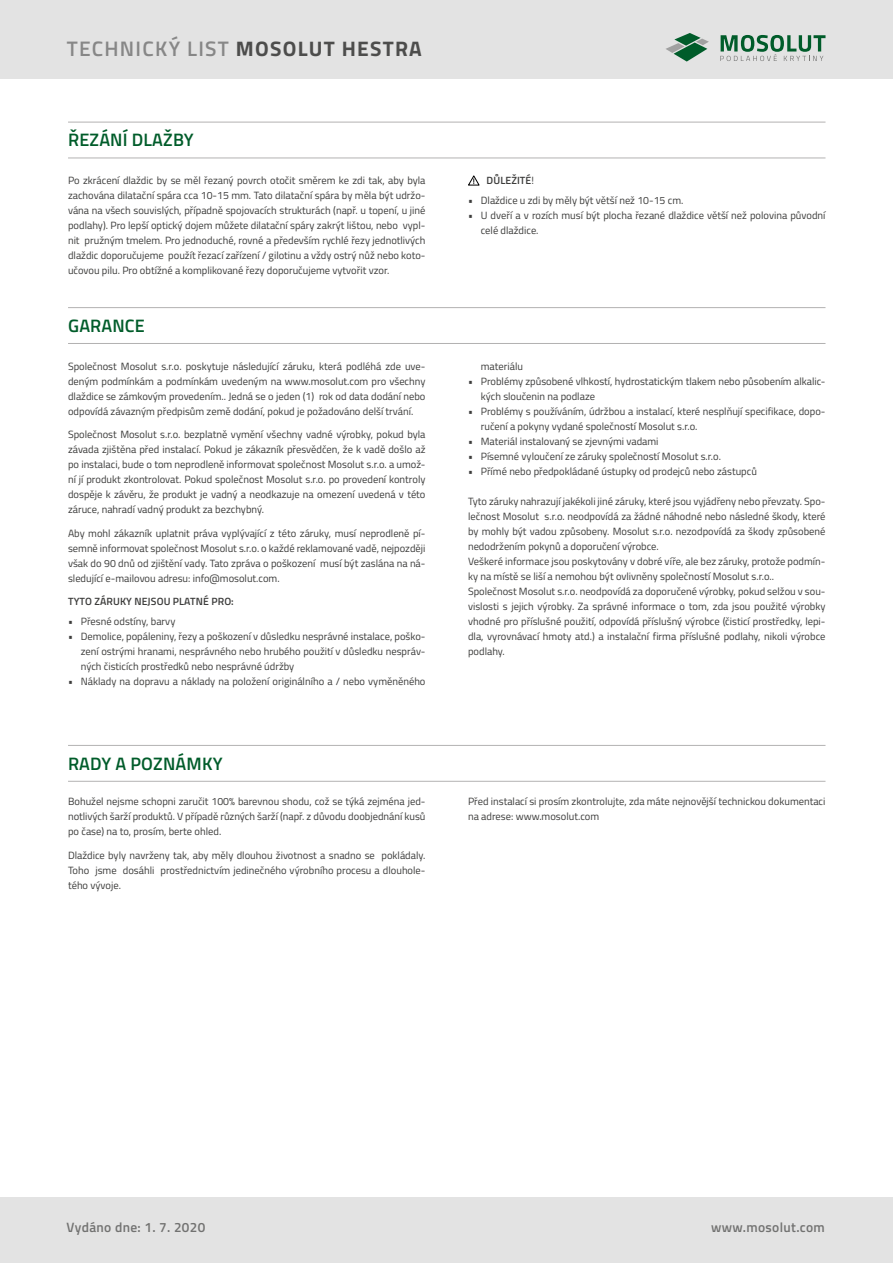
<style>
.page{position:relative;width:893px;height:1263px;background:#fff}
.page>*{position:absolute;margin:0;border:0;box-sizing:border-box;transform-origin:0 0}
.t1{font:600 21px "Titillium Web";letter-spacing:.06em;color:#878787}
.t2{font:600 18px "Titillium Web";letter-spacing:.01em;color:#005c2a}
.t3{font:600 13.5px "Titillium Web";letter-spacing:.025em;color:#727271}
.t4{font:10.5px/15px "Titillium Web";color:#3c3c3b;text-align:justify}
.t5{font:600 10.5px "Titillium Web";letter-spacing:.01em;color:#3c3c3b}
.s1{font-weight:700;color:#4d4d4c}
.s2{font-weight:400}
</style>
<div class="page">
<div style="left:0;top:0;width:893px;height:79px;background:#e3e3e3"></div>
<div style="left:0;top:1197px;width:893px;height:66px;background:#e3e3e3"></div>
<svg style="left:720px;top:35px;width:105px;height:26px"></svg>
<svg style="left:666px;top:33px;width:43px;height:29px"></svg>
<hr style="left:68px;top:158px;width:757px;height:1px;background:#b3b2b2">
<hr style="left:68px;top:343px;width:757px;height:1px;background:#b3b2b2">
<hr style="left:68px;top:781px;width:757px;height:1px;background:#b3b2b2">
<hr style="left:68px;top:122px;width:757px;height:1px;background:#b3b2b2">
<hr style="left:68px;top:307px;width:757px;height:1px;background:#b3b2b2">
<hr style="left:68px;top:745px;width:757px;height:1px;background:#b3b2b2">
<svg style="left:468px;top:175px;width:12px;height:11px"></svg>
<h1 class="t1" style="left:67px;top:33px;width:357px">TECHNICKÝ LIST <span class="s1">MOSOLUT HESTRA</span></h1>
<h2 class="t2" style="left:68px;top:127px;width:127px">ŘEZÁNÍ DLAŽBY</h2>
<p class="t4" style="left:68px;top:173px;width:359px">Po zkrácení dlaždic by se měl řezaný povrch otočit směrem ke zdi tak, aby byla zachována dilatační spára cca 10-15 mm. Tato dilatační spára by měla být udržo&shy;vána na všech souvislých, případně spojovacích strukturách (např. u topení, u jiné podlahy). Pro lepší optický dojem můžete dilatační spáry zakrýt lištou, nebo vypl&shy;nit pružným tmelem. Pro jednoduché, rovné a především rychlé řezy jednotlivých dlaždic doporučujeme použít řezací zařízení / gilotinu a vždy ostrý nůž nebo koto&shy;učovou pilu. Pro obtížné a komplikované řezy doporučujeme vytvořit vzor.</p>
<p class="t5" style="left:487px;top:173px;width:49px">DŮLEŽITÉ<span class="s2">!</span></p>
<p class="t4" style="left:468px;top:192px;width:217px">• Dlaždice u zdi by měly být větší než 10-15 cm.</p>
<p class="t4" style="left:481px;top:207px;width:346px;text-indent:-13px">• U dveří a v rozích musí být plocha řezané dlaždice větší než polovina původní celé dlaždice.</p>
<h2 class="t2" style="left:68px;top:312px;width:78px">GARANCE</h2>
<p class="t4" style="left:68px;top:358px;width:359px">Společnost Mosolut s.r.o. poskytuje následující záruku, která podléhá zde uve&shy;deným podmínkám a podmínkám uvedeným na www.mosolut.com pro všechny dlaždice se zámkovým provedením.. Jedná se o jeden (1) rok od data dodání nebo odpovídá závazným předpisům země dodání, pokud je požadováno delší trvání.</p>
<p class="t4" style="left:68px;top:427px;width:359px">Společnost Mosolut s.r.o. bezplatně vymění všechny vadné výrobky, pokud byla závada zjištěna před instalací. Pokud je zákazník přesvědčen, že k vadě došlo až po instalaci, bude o tom neprodleně informovat společnost Mosolut s.r.o. a umož&shy;ní jí produkt zkontrolovat. Pokud společnost Mosolut s.r.o. po provedení kontroly dospěje k závěru, že produkt je vadný a neodkazuje na omezení uvedená v této záruce, nahradí vadný produkt za bezchybný.</p>
<p class="t4" style="left:68px;top:525px;width:359px">Aby mohl zákazník uplatnit práva vyplývající z této záruky, musí neprodleně pí&shy;semně informovat společnost Mosolut s.r.o. o každé reklamované vadě, nejpozději však do 90 dnů od zjištění vady. Tato zpráva o poškození musí být zaslána na ná&shy;sledující e-mailovou adresu: info@mosolut.com.</p>
<p class="t5" style="left:68px;top:594px;width:167px">TYTO ZÁRUKY NEJSOU PLATNÉ PRO:</p>
<p class="t4" style="left:68px;top:613px;width:109px">• Přesné odstíny, barvy</p>
<p class="t4" style="left:81px;top:628px;width:346px;text-indent:-13px">• Demolice, popáleniny, řezy a poškození v důsledku nesprávné instalace, poško&shy;zení ostrými hranami, nesprávného nebo hrubého použití v důsledku nespráv&shy;ných čisticích prostředků nebo nesprávné údržby</p>
<p class="t4" style="left:68px;top:673px;width:359px">• Náklady na dopravu a náklady na položení originálního a / nebo vyměněného</p>
<h2 class="t2" style="left:68px;top:750px;width:156px">RADY A POZNÁMKY</h2>
<p class="t4" style="left:68px;top:793px;width:359px">Bohužel nejsme schopni zaručit 100% barevnou shodu, což se týká zejména jed&shy;notlivých šarží produktů. V případě různých šarží (např. z důvodu doobjednání kusů po čase) na to, prosím, berte ohled.</p>
<p class="t4" style="left:68px;top:847px;width:359px">Dlaždice byly navrženy tak, aby měly dlouhou životnost a snadno se pokládaly.<br>Toho jsme dosáhli prostřednictvím jedinečného výrobního procesu a dlouhole&shy;tého vývoje.</p>
<p class="t4" style="left:481px;top:358px;width:44px">materiálu</p>
<p class="t4" style="left:481px;top:373px;width:346px;text-indent:-13px">• Problémy způsobené vlhkostí, hydrostatickým tlakem nebo působením alkalic&shy;kých sloučenin na podlaze</p>
<p class="t4" style="left:481px;top:403px;width:346px;text-indent:-13px">• Problémy s používáním, údržbou a instalací, které nesplňují specifikace, dopo&shy;ručení a pokyny vydané společností Mosolut s.r.o.</p>
<p class="t4" style="left:468px;top:433px;width:192px">• Materiál instalovaný se zjevnými vadami</p>
<p class="t4" style="left:468px;top:448px;width:254px">• Písemné vyloučení ze záruky společností Mosolut s.r.o.</p>
<p class="t4" style="left:468px;top:463px;width:290px">• Přímé nebo předpokládané ústupky od prodejců nebo zástupců</p>
<p class="t4" style="left:468px;top:493px;width:359px;text-align:left">Tyto záruky nahrazují jakékoli jiné záruky, které jsou vyjádřeny nebo převzaty. Spo&shy;lečnost Mosolut s.r.o. neodpovídá za žádné náhodné nebo následné škody, které by mohly být vadou způsobeny. Mosolut s.r.o. nezodpovídá za škody způsobené nedodržením pokynů a doporučení výrobce.<br>Veškeré informace jsou poskytovány v dobré víře, ale bez záruky, protože podmín&shy;ky na místě se liší a nemohou být ovlivněny společností Mosolut s.r.o..<br>Společnost Mosolut s.r.o. neodpovídá za doporučené výrobky, pokud selžou v sou&shy;vislosti s jejich výrobky. Za správné informace o tom, zda jsou použité výrobky vhodné pro příslušné použití, odpovídá příslušný výrobce (čisticí prostředky, lepi&shy;dla, vyrovnávací hmoty atd.) a instalační firma příslušné podlahy, nikoli výrobce podlahy.</p>
<p class="t4" style="left:468px;top:793px;width:359px">Před instalací si prosím zkontrolujte, zda máte nejnovější technickou dokumentaci na adrese: www.mosolut.com</p>
<p class="t3" style="left:67px;top:1217px;width:140px">Vydáno dne: 1. 7. 2020</p>
<p class="t3" style="left:711px;top:1217px;width:115px">www.mosolut.com</p>
</div>
